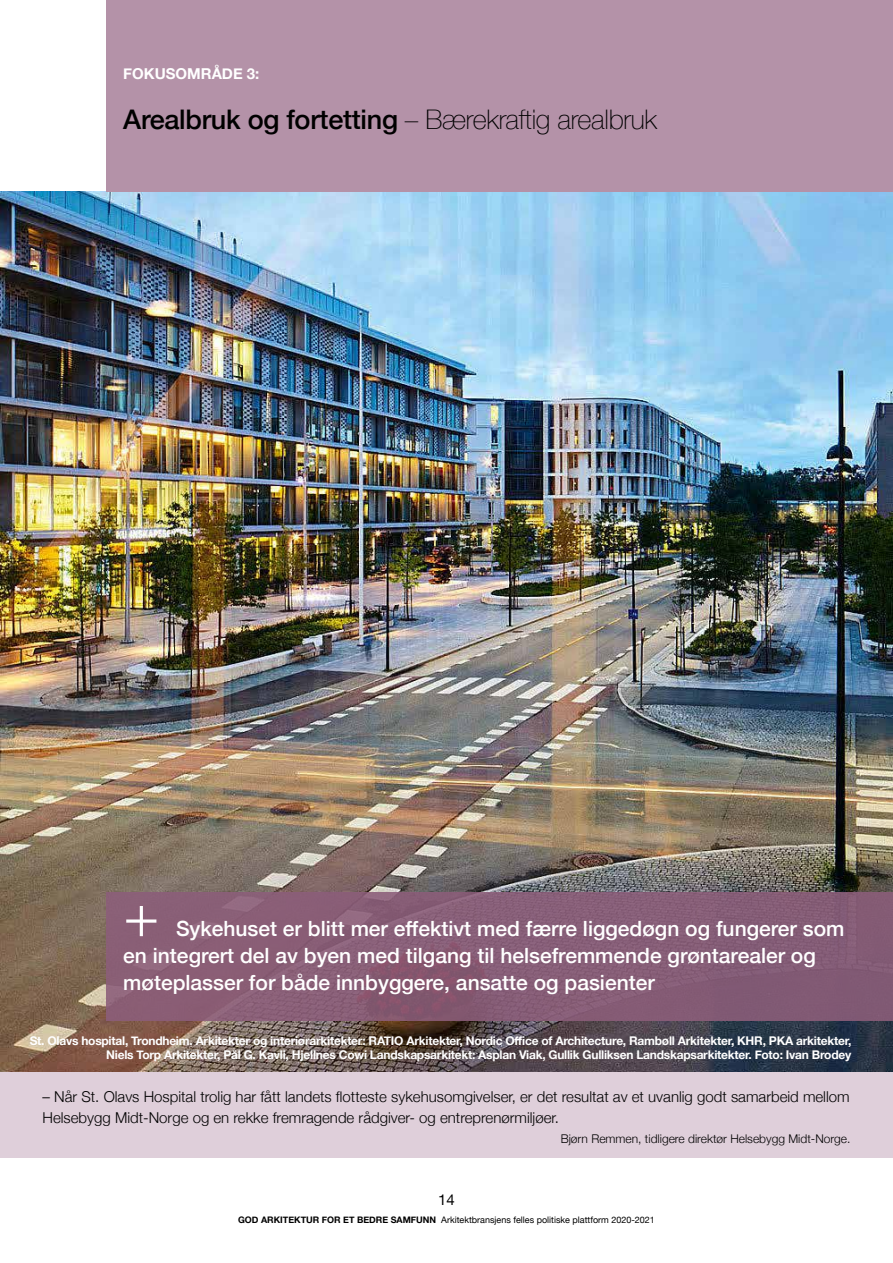
<style>
.page{position:relative;width:893px;height:1263px;background:#fff}
.page>*{position:absolute;margin:0;border:0;box-sizing:border-box;transform-origin:0 0}
.t1{font:300 60px "Helvetica Neue";color:#fff}
.t2{font:500 27px "Helvetica Neue";letter-spacing:-.01em;color:#000}
.t3{font:500 21px/27px "Helvetica Neue";color:#fff}
.t4{font:300 15px/20.5px "Helvetica Neue";color:#000}
.t5{font:700 15px "Helvetica Neue";color:#fff}
.t6{font:15px "Helvetica Neue";color:#000}
.t7{font:700 12px/13.5px "Helvetica Neue";letter-spacing:-.02em;color:#fff;text-align:right}
.t8{font:300 12px "Helvetica Neue";color:#000}
.t9{font:9px "Helvetica Neue";color:#000}
.s1{font-weight:100}
.s2{font-weight:700}
</style>
<div class="page">
<img style="left:0;top:191px;width:893px;height:882px">
<div style="left:106px;top:0;width:787px;height:191px;background:#b492a8"></div>
<div style="left:106px;top:892px;width:787px;height:128px;background:#8c5e7a"></div>
<div style="left:0;top:1073px;width:893px;height:85px;background:#dfcfda"></div>
<p class="t5" style="left:123px;top:62px;width:138px">FOKUSOMRÅDE 3:</p>
<h2 class="t2" style="left:123px;top:98px;width:535px">Arealbruk og fortetting <span class="s1">– Bærekraftig arealbruk</span></h2>
<h1 class="t1" style="left:123px;top:866px;width:37px">+</h1>
<h3 class="t3" style="left:123px;top:913px;width:723px;text-indent:53px">Sykehuset er blitt mer effektivt med færre liggedøgn og fungerer som en integrert del av byen med tilgang til helsefremmende grøntarealer og møteplasser for både innbyggere, ansatte og pasienter</h3>
<p class="t7" style="left:30px;top:1034px;width:823px">St. Olavs hospital, Trondheim. Arkitekter og interiørarkitekter: RATIO Arkitekter, Nordic Office of Architecture, Rambøll Arkitekter, KHR, PKA arkitekter,<br>Niels Torp Arkitekter, Pål G. Kavli, Hjellnes Cowi Landskapsarkitekt: Asplan Viak, Gullik Gulliksen Landskapsarkitekter. Foto: Ivan Brodey</p>
<p class="t4" style="left:43px;top:1085px;width:809px">– Når St. Olavs Hospital trolig har fått landets flotteste sykehusomgivelser, er det resultat av et uvanlig godt samarbeid mellom<br>Helsebygg Midt-Norge og en rekke fremragende rådgiver- og entreprenørmiljøer.</p>
<p class="t8" style="left:561px;top:1129px;width:291px">Bjørn Remmen, tidligere direktør Helsebygg Midt-Norge.</p>
<p class="t6" style="left:438px;top:1189px;width:18px">14</p>
<p class="t9" style="left:238px;top:1213px;width:418px"><span class="s2">GOD ARKITEKTUR FOR ET BEDRE SAMFUNN</span> Arkitektbransjens felles politiske plattform 2020-2021</p>
</div>
